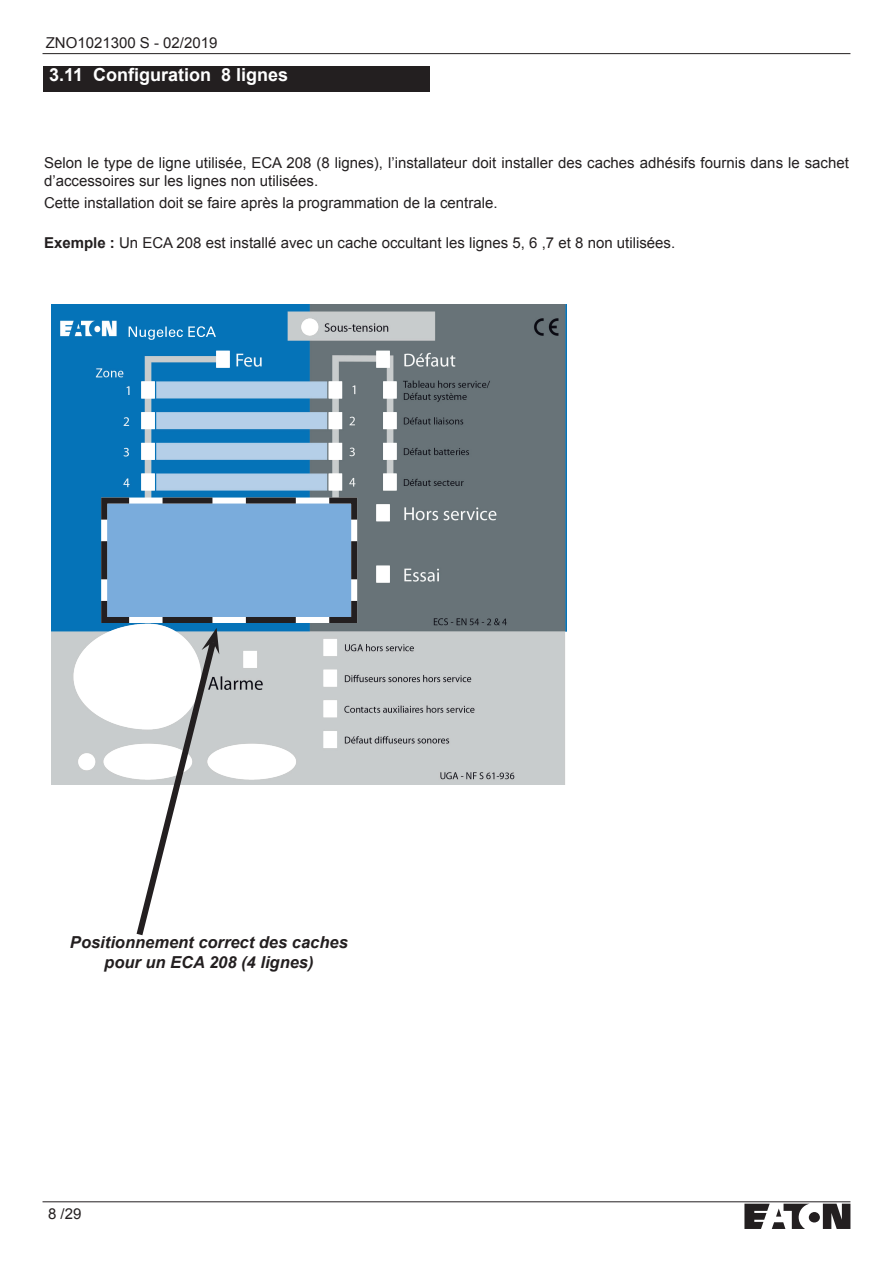
<style>
.page{position:relative;width:893px;height:1263px;background:#fff}
.page>*{position:absolute;margin:0;border:0;box-sizing:border-box;transform-origin:0 0}
.t1{font:700 18px "Arial";color:#fff}
.t2{font:italic 700 16.5px/19.8px "Arial";color:#231f20;text-align:center}
.t3{font:15px/18px "Arial";color:#231f20}
.s1{font-weight:700}
</style>
<div class="page">
<hr style="left:43px;top:53px;width:807px;height:1px;background:#231f20">
<hr style="left:43px;top:1201px;width:807px;height:1px;background:#231f20">
<svg style="left:744px;top:1204px;width:106px;height:25px"></svg>
<img style="left:51px;top:305px;width:516px;height:479px">
<div style="left:43px;top:66px;width:386px;height:25px;background:#231f20"></div>
<svg style="left:98px;top:494px;width:262px;height:442px"></svg>
<p class="t3" style="left:46px;top:34px;width:173px">ZNO1021300 S - 02/2019</p>
<p class="t1" style="left:49px;top:62px;width:241px">3.11 Configuration 8 lignes</p>
<p class="t3" style="left:44px;top:153px;width:806px">Selon le type de ligne utilisée, ECA 208 (8 lignes), l’installateur doit installer des caches adhésifs fournis dans le sachet d’accessoires sur les lignes non utilisées.</p>
<p class="t3" style="left:44px;top:194px;width:455px">Cette installation doit se faire après la programmation de la centrale.</p>
<p class="t3" style="left:44px;top:234px;width:633px"><span class="s1">Exemple :</span> Un ECA 208 est installé avec un cache occultant les lignes 5, 6 ,7 et 8 non utilisées.</p>
<p class="t2" style="left:70px;top:933px;width:279px">Positionnement correct des caches pour un ECA 208 (4 lignes)</p>
<p class="t3" style="left:48px;top:1204px;width:35px">8 /29</p>
</div>
